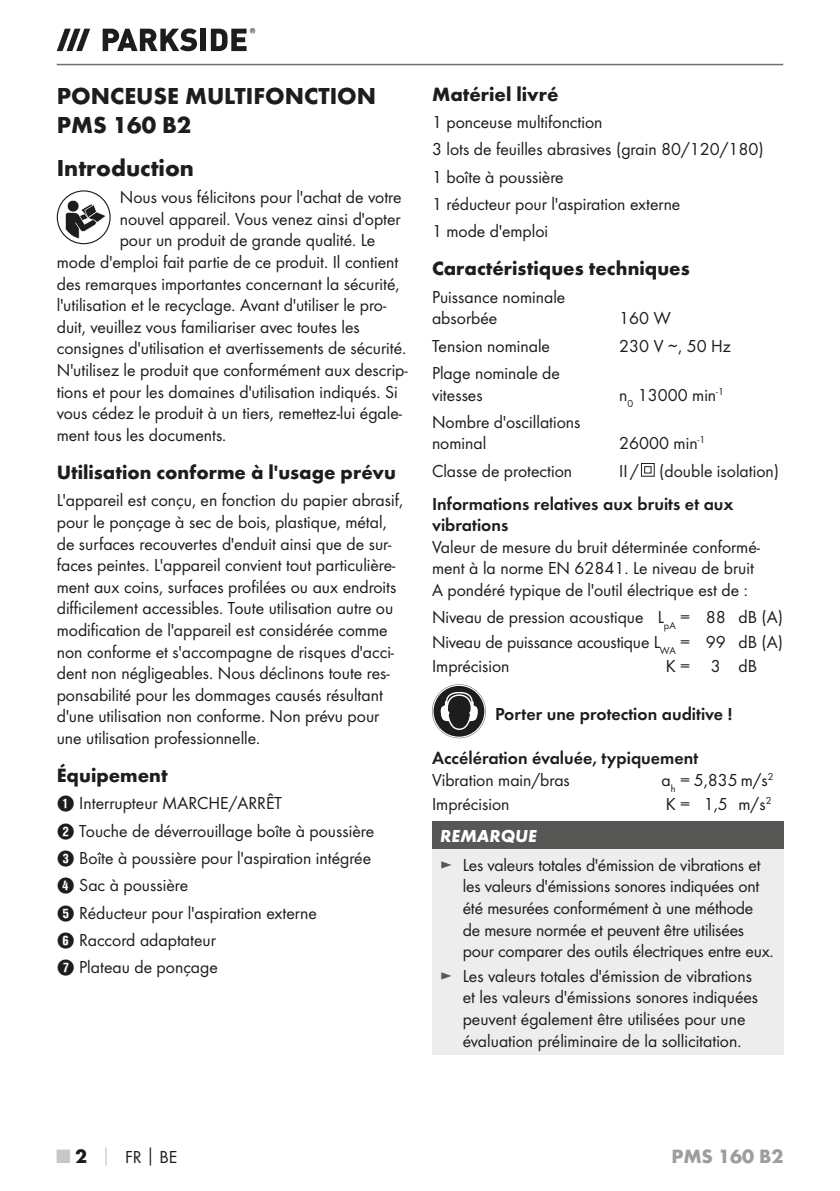
<style>
.page{position:relative;width:840px;height:1191px;background:#fff}
.page>*{position:absolute;margin:0;border:0;box-sizing:border-box;transform-origin:0 0}
.t1{font:700 24px/28.8px "Futura";color:#1d1d1b}
.t2{font:700 20px "Futura";color:#1d1d1b}
.t3{font:700 20px "Futura";color:#9d9d9d}
.t4{font:18px/21.6px "Futura Boo";color:#1d1d1b}
.t5{font:18px/21.6px "Futura Dem";color:#1d1d1b}
.t6{font:italic 700 18px "Futura";color:#fff}
.s1{font-family:"Hako PI Nummern"}
.s2{color:#575756}
.s3{font-family:"Futura";font-weight:700;font-size:20px;color:#c7c7c6}
.s4{font-family:"Futura";font-weight:700;font-size:20px}
.s5{font-family:"Futura";font-weight:700;color:#c7c7c6}
.s6{font-family:"Futura";font-weight:700}
</style>
<div class="page">
<hr style="left:57px;top:64px;width:725px;height:1px;background:#70706f">
<svg style="left:57px;top:29px;width:33px;height:22px"></svg>
<svg style="left:103px;top:28px;width:94px;height:23px"></svg>
<div style="left:200px;top:29px;width:6px;height:22px;background:#1d1d1b"></div>
<svg style="left:211px;top:28px;width:44px;height:23px"></svg>
<svg style="left:57px;top:191px;width:53px;height:53px"></svg>
<div style="left:57px;top:190px;width:54px;height:54px;border:1px solid #1d1d1b;border-radius:50%"></div>
<svg style="left:65px;top:200px;width:41px;height:39px"></svg>
<svg style="left:641px;top:463px;width:13px;height:14px"></svg>
<svg style="left:432px;top:684px;width:53px;height:54px"></svg>
<div style="left:432px;top:821px;width:350px;height:28px;background:#575756"></div>
<div style="left:432px;top:849px;width:350px;height:205px;background:#ededed"></div>
<h1 class="t1" style="left:57px;top:83px;width:321px">PONCEUSE MULTIFONCTION<br>PMS 160 B2</h1>
<h1 class="t1" style="left:57px;top:155px;width:139px">Introduction</h1>
<p class="t4" style="left:120px;top:187px;width:283px">Nous vous félicitons pour l'achat de votre</p>
<p class="t4" style="left:120px;top:209px;width:282px">nouvel appareil. Vous venez ainsi d'opter</p>
<p class="t4" style="left:120px;top:230px;width:257px">pour un produit de grande qualité. Le</p>
<p class="t4" style="left:57px;top:252px;width:343px">mode d'emploi fait partie de ce produit. Il contient</p>
<p class="t4" style="left:57px;top:273px;width:344px">des remarques importantes concernant la sécurité,</p>
<p class="t4" style="left:57px;top:295px;width:331px">l'utilisation et le recyclage. Avant d'utiliser le pro-</p>
<p class="t4" style="left:57px;top:317px;width:304px">duit, veuillez vous familiariser avec toutes les</p>
<p class="t4" style="left:57px;top:338px;width:351px">consignes d'utilisation et avertissements de sécurité.</p>
<p class="t4" style="left:57px;top:360px;width:352px">N'utilisez le produit que conformément aux descrip-</p>
<p class="t4" style="left:57px;top:381px;width:342px">tions et pour les domaines d'utilisation indiqués. Si</p>
<p class="t4" style="left:57px;top:403px;width:346px">vous cédez le produit à un tiers, remettez-lui égale-</p>
<p class="t4" style="left:57px;top:425px;width:171px">ment tous les documents.</p>
<p class="t2" style="left:57px;top:464px;width:340px">Utilisation conforme à l'usage prévu</p>
<p class="t4" style="left:57px;top:490px;width:347px">L'appareil est conçu, en fonction du papier abrasif, pour le ponçage à sec de bois, plastique, métal, de surfaces recouvertes d'enduit ainsi que de sur&shy;faces peintes. L'appareil convient tout particulière&shy;ment aux coins, surfaces profilées ou aux endroits difficilement accessibles. Toute utilisation autre ou modification de l'appareil est considérée comme non conforme et s'accompagne de risques d'acci&shy;dent non négligeables. Nous déclinons toute res&shy;ponsabilité pour les dommages causés résultant d'une utilisation non conforme. Non prévu pour une utilisation professionnelle.</p>
<p class="t2" style="left:57px;top:767px;width:112px">Équipement</p>
<p class="t4" style="left:57px;top:790px;width:319px;line-height:27.2px"><span class="s1">1</span> Interrupteur MARCHE/ARRÊT<br><span class="s1">2</span> Touche de déverrouillage boîte à poussière<br><span class="s1">3</span> Boîte à poussière pour l'aspiration intégrée<br><span class="s1">4</span> Sac à poussière<br><span class="s1">5</span> Réducteur pour l'aspiration externe<br><span class="s1">6</span> Raccord adaptateur<br><span class="s1">7</span> Plateau de ponçage</p>
<p class="t2" style="left:432px;top:86px;width:128px">Matériel livré</p>
<p class="t4" style="left:432px;top:109px;width:333px;line-height:27.2px">1 ponceuse multifonction<br>3 lots de feuilles abrasives (grain 80/120/180)<br>1 boîte à poussière<br>1 réducteur pour l'aspiration externe<br>1 mode d'emploi</p>
<p class="t2" style="left:432px;top:260px;width:259px">Caractéristiques techniques</p>
<p class="t4" style="left:432px;top:287px;width:135px">Puissance nominale absorbée</p>
<p class="t4" style="left:619px;top:308px;width:53px">160 W</p>
<p class="t4" style="left:432px;top:336px;width:119px">Tension nominale</p>
<p class="t4" style="left:619px;top:336px;width:113px">230 V ∼, 50 Hz</p>
<p class="t4" style="left:432px;top:363px;width:129px">Plage nominale de vitesses</p>
<p class="t4" style="left:619px;top:384px;width:106px">n<sub>0</sub> 13000 min<sup>-1</sup></p>
<p class="t4" style="left:432px;top:412px;width:150px">Nombre d'oscillations nominal</p>
<p class="t4" style="left:619px;top:433px;width:87px">26000 min<sup>-1</sup></p>
<p class="t4" style="left:432px;top:461px;width:141px">Classe de protection</p>
<p class="t4" style="left:619px;top:461px;width:161px">II / (double isolation)</p>
<p class="t5" style="left:432px;top:494px;width:303px">Informations relatives aux bruits et aux vibrations</p>
<p class="t4" style="left:432px;top:537px;width:329px">Valeur de mesure du bruit déterminée conformé&shy;ment à la norme EN 62841. Le niveau de bruit<br>A pondéré typique de l'outil électrique est de :</p>
<p class="t4" style="left:432px;top:606px;width:352px;line-height:24.4px;text-align:justify">Niveau de pression acoustique L<sub>pA</sub> = 88 dB (A)<br>Niveau de puissance acoustique L<sub>WA</sub> = 99 dB (A)<br>Imprécision</p>
<p class="t4" style="left:665px;top:656px;width:93px">K = 3 dB</p>
<p class="t5" style="left:494px;top:704px;width:238px">Porter une protection auditive !</p>
<p class="t5" style="left:432px;top:748px;width:267px">Accélération évaluée, typiquement</p>
<p class="t4" style="left:432px;top:769px;width:139px">Vibration main/bras</p>
<p class="t4" style="left:661px;top:769px;width:113px">a<sub>h</sub> = 5,835 m/s<sup>2</sup></p>
<p class="t4" style="left:432px;top:794px;width:79px">Imprécision</p>
<p class="t4" style="left:665px;top:794px;width:107px">K = 1,5 m/s<sup>2</sup></p>
<p class="t6" style="left:440px;top:830px;width:98px">REMARQUE</p>
<p class="t4" style="left:462px;top:855px;width:312px;text-indent:-23px"><span class="s2">►</span> Les valeurs totales d'émission de vibrations et les valeurs d'émissions sonores indiquées ont été mesurées conformément à une méthode de mesure normée et peuvent être utilisées pour comparer des outils électriques entre eux.</p>
<p class="t4" style="left:462px;top:965px;width:297px;text-indent:-23px"><span class="s2">►</span> Les valeurs totales d'émission de vibrations et les valeurs d'émissions sonores indiquées peuvent également être utilisées pour une évaluation préliminaire de la sollicitation.</p>
<p class="t4" style="left:57px;top:1146px;width:122px"><span class="s3">■</span> <span class="s4">2</span> <span class="s5">│</span> FR<span class="s6">│</span>BE</p>
<p class="t3" style="left:671px;top:1147px;width:114px">PMS 160 B2</p>
</div>
